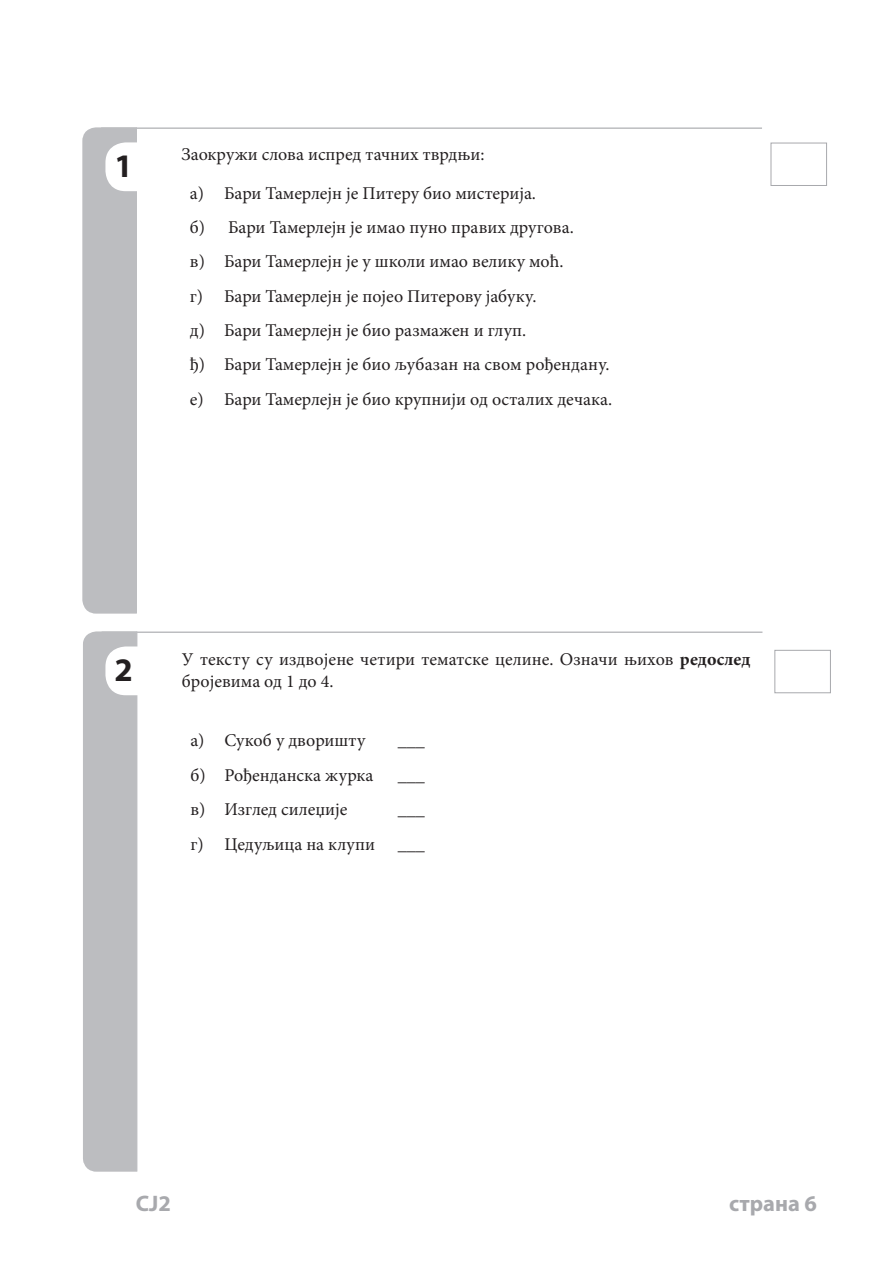
<style>
.page{position:relative;width:893px;height:1263px;background:#fff}
.page>*{position:absolute;margin:0;border:0;box-sizing:border-box;transform-origin:0 0}
.t1{font:700 33px "Myriad Pro";color:#231f20}
.t2{font:700 22.5px "Myriad Pro";color:#a8a9ad}
.t3{font:18px/34.3px "Minion Pro";color:#231f20}
.s1{font-weight:700}
</style>
<div class="page">
<div style="left:82px;top:127px;width:54px;height:486px;background:#bcbdc0;border:1px solid #bcbdc0"></div>
<hr style="left:101px;top:127px;width:661px;height:2px;background:#bcbdc0">
<div style="left:83px;top:631px;width:54px;height:540px;background:#bcbdc0"></div>
<hr style="left:102px;top:631px;width:660px;height:2px;background:#bcbdc0">
<div style="left:771px;top:143px;width:56px;height:43px;border:1px solid #a8a9ad"></div>
<div style="left:774px;top:650px;width:57px;height:43px;border:1px solid #a8a9ad"></div>
<div style="left:105px;top:142px;width:63px;height:49px;background:#fff;border-radius:20px"></div>
<div style="left:105px;top:646px;width:63px;height:49px;background:#fff;border-radius:20px"></div>
<h1 class="t1" style="left:114px;top:148px;width:20px">1</h1>
<p class="t3" style="left:190px;top:135px;width:348px;line-height:38.5px;text-indent:-8px">Заокружи слова испред тачних тврдњи:<br>a) Бари Тамерлејн је Питеру био мистерија.</p>
<p class="t3" style="left:190px;top:210px;width:424px">б) Бари Тамерлејн је имао пуно правих другова.<br>в) Бари Тамерлејн је у школи имао велику моћ.<br>г) Бари Тамерлејн је појео Питерову јабуку.<br>д) Бари Тамерлејн је био размажен и глуп.<br>ђ) Бари Тамерлејн је био љубазан на свом рођендану. e) Бари Тамерлејн је био крупнији од осталих дечака.</p>
<h1 class="t1" style="left:114px;top:652px;width:20px">2</h1>
<p class="t3" style="left:182px;top:648px;width:570px;line-height:21.6px">У тексту су издвојене четири тематске целине. Означи њихов <span class="s1">редослед </span>бројевима од 1 до 4.</p>
<p class="t3" style="left:190px;top:724px;width:177px">а) Сукоб у дворишту</p>
<p class="t3" style="left:190px;top:758px;width:185px">б) Рођенданска журка</p>
<p class="t3" style="left:190px;top:792px;width:158px">в) Изглед силеџије</p>
<p class="t3" style="left:190px;top:827px;width:186px">г) Цедуљица на клупи</p>
<p class="t3" style="left:398px;top:724px;width:28px">___</p>
<p class="t3" style="left:398px;top:758px;width:28px">___</p>
<p class="t3" style="left:398px;top:792px;width:28px">___</p>
<p class="t3" style="left:398px;top:827px;width:28px">___</p>
<p class="t2" style="left:136px;top:1191px;width:37px">СЈ2</p>
<p class="t2" style="left:729px;top:1191px;width:89px">страна 6</p>
</div>
